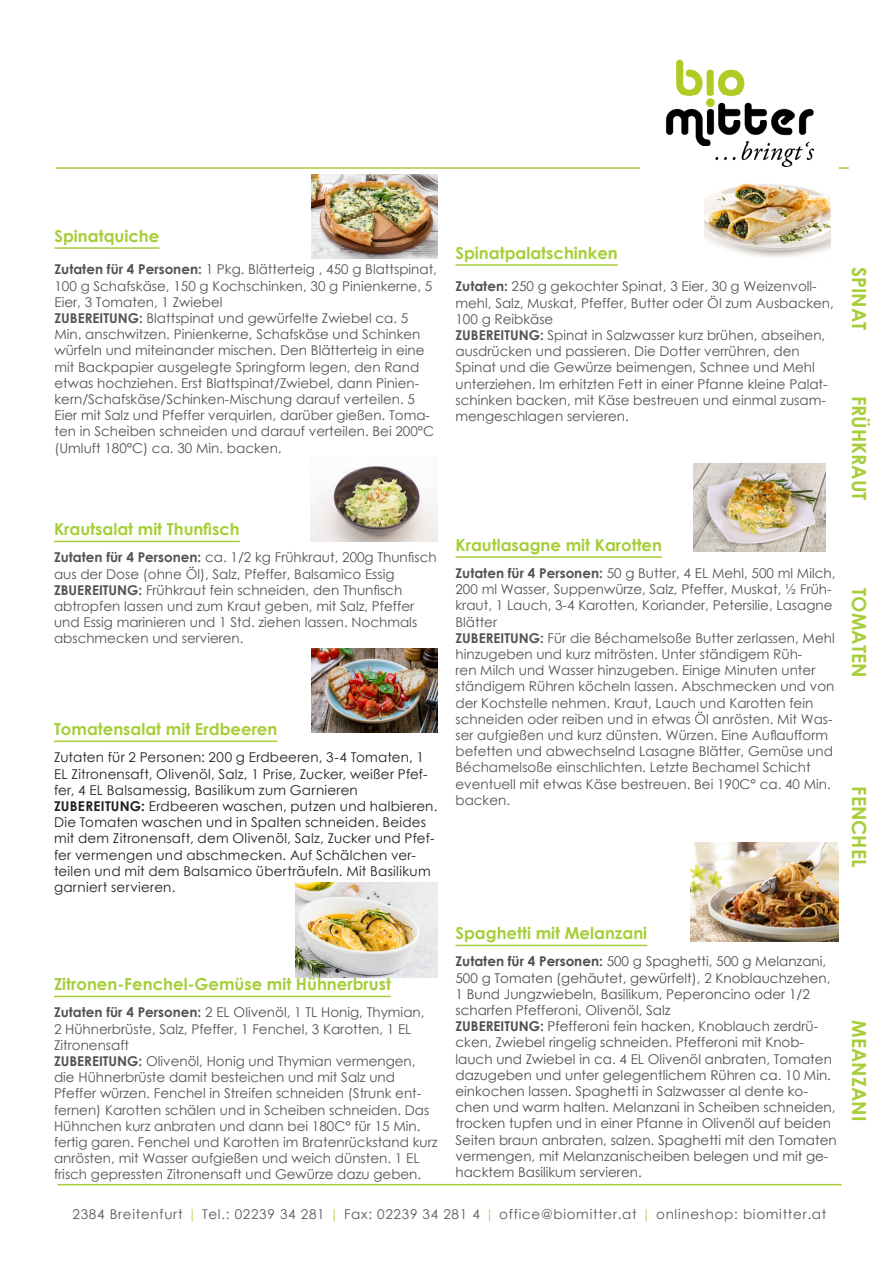
<style>
.page{position:relative;width:893px;height:1263px;background:#fff}
.page>*{position:absolute;margin:0;border:0;box-sizing:border-box;transform-origin:0 0}
.t1{font:700 19.5px "Century Gothic";color:#a6ce39}
.t2{font:700 16.5px "Century Gothic";color:#a6ce39}
.t3{font:13.5px/16.2px "Century Gothic";color:#535355}
.t4{font:13.5px/16.2px "Century Gothic";color:#4e4f50}
.t5{font:13.5px/16.2px "Century Gothic";letter-spacing:.015em;color:#231f20}
.t6{font:13.5px "Century Gothic";letter-spacing:.05em;color:#57585a}
.s1{font-weight:700}
.s2{color:#b6d65f}
</style>
<div class="page">
<hr style="left:56px;top:167px;width:792px;height:2px;background:#a6ce39">
<hr style="left:58px;top:1184px;width:783px;height:1px;background:#a6ce39">
<img style="left:641px;top:59px;width:198px;height:110px">
<img style="left:312px;top:174px;width:125px;height:84px">
<img style="left:691px;top:843px;width:148px;height:99px">
<img style="left:310px;top:466px;width:127px;height:75px">
<img style="left:693px;top:463px;width:133px;height:89px">
<img style="left:705px;top:183px;width:125px;height:75px">
<hr style="left:455px;top:556px;width:207px;height:2px;background:#a6ce39">
<hr style="left:54px;top:247px;width:105px;height:2px;background:#a6ce39">
<img style="left:296px;top:883px;width:141px;height:94px">
<hr style="left:54px;top:996px;width:337px;height:1px;background:#a6ce39">
<hr style="left:455px;top:264px;width:163px;height:2px;background:#a6ce39">
<hr style="left:455px;top:945px;width:192px;height:1px;background:#a6ce39">
<hr style="left:54px;top:541px;width:186px;height:1px;background:#a6ce39">
<hr style="left:54px;top:740px;width:223px;height:2px;background:#a6ce39">
<img style="left:312px;top:648px;width:125px;height:84px">
<p class="t2" style="left:54px;top:223px;width:106px">Spinatquiche</p>
<p class="t3" style="left:54px;top:261px;width:384px"><span class="s1">Zutaten für 4 Personen:</span> 1 Pkg. Blätterteig , 450 g Blattspinat,</p>
<p class="t3" style="left:54px;top:277px;width:379px">100 g Schafskäse, 150 g Kochschinken, 30 g Pinienkerne, 5<br>Eier, 3 Tomaten, 1 Zwiebel</p>
<p class="t3" style="left:54px;top:310px;width:381px"><span class="s1">ZUBEREITUNG:</span> Blattspinat und gewürfelte Zwiebel ca. 5<br>Min. anschwitzen. Pinienkerne, Schafskäse und Schinken würfeln und miteinander mischen. Den Blätterteig in eine mit Backpapier ausgelegte Springform legen, den Rand etwas hochziehen. Erst Blattspinat/Zwiebel, dann Pinien&shy;kern/Schafskäse/Schinken-Mischung darauf verteilen. 5<br>Eier mit Salz und Pfeffer verquirlen, darüber gießen. Toma&shy;ten in Scheiben schneiden und darauf verteilen. Bei 200°C (Umluft 180°C) ca. 30 Min. backen.</p>
<p class="t2" style="left:455px;top:240px;width:164px">Spinatpalatschinken</p>
<p class="t3" style="left:455px;top:278px;width:380px"><span class="s1">Zutaten:</span> 250 g gekochter Spinat, 3 Eier, 30 g Weizenvoll&shy;mehl, Salz, Muskat, Pfeffer, Butter oder Öl zum Ausbacken,<br>100 g Reibkäse</p>
<p class="t3" style="left:455px;top:327px;width:374px"><span class="s1">ZUBEREITUNG:</span> Spinat in Salzwasser kurz brühen, abseihen, ausdrücken und passieren. Die Dotter verrühren, den Spinat und die Gewürze beimengen, Schnee und Mehl unterziehen. Im erhitzten Fett in einer Pfanne kleine Palat&shy;schinken backen, mit Käse bestreuen und einmal zusam&shy;mengeschlagen servieren.</p>
<p class="t2" style="left:54px;top:517px;width:187px">Krautsalat mit Thunfisch</p>
<p class="t3" style="left:54px;top:549px;width:384px"><span class="s1">Zutaten für 4 Personen:</span> ca. 1/2 kg Frühkraut, 200g Thunfisch aus der Dose (ohne Öl), Salz, Pfeffer, Balsamico Essig</p>
<p class="t3" style="left:54px;top:582px;width:365px"><span class="s1">ZBUEREITUNG:</span> Frühkraut fein schneiden, den Thunfisch abtropfen lassen und zum Kraut geben, mit Salz, Pfeffer und Essig marinieren und 1 Std. ziehen lassen. Nochmals abschmecken und servieren.</p>
<p class="t2" style="left:54px;top:717px;width:225px">Tomatensalat mit Erdbeeren</p>
<p class="t5" style="left:54px;top:749px;width:375px">Zutaten für 2 Personen: 200 g Erdbeeren, 3-4 Tomaten, 1<br>EL Zitronensaft, Olivenöl, Salz, 1 Prise, Zucker, weißer Pfef&shy;fer, 4 EL Balsamessig, Basilikum zum Garnieren</p>
<p class="t5" style="left:54px;top:798px;width:385px"><span class="s1">ZUBEREITUNG:</span> Erdbeeren waschen, putzen und halbieren.<br>Die Tomaten waschen und in Spalten schneiden. Beides mit dem Zitronensaft, dem Olivenöl, Salz, Zucker und Pfef&shy;fer vermengen und abschmecken. Auf Schälchen ver&shy;teilen und mit dem Balsamico überträufeln. Mit Basilikum garniert servieren.</p>
<p class="t2" style="left:54px;top:972px;width:338px">Zitronen-Fenchel-Gemüse mit Hühnerbrust</p>
<p class="t3" style="left:54px;top:1004px;width:372px"><span class="s1">Zutaten für 4 Personen:</span> 2 EL Olivenöl, 1 TL Honig, Thymian,<br>2 Hühnerbrüste, Salz, Pfeffer, 1 Fenchel, 3 Karotten, 1 EL<br>Zitronensaft</p>
<p class="t3" style="left:54px;top:1053px;width:385px"><span class="s1">ZUBEREITUNG:</span> Olivenöl, Honig und Thymian vermengen, die Hühnerbrüste damit besteichen und mit Salz und Pfeffer würzen. Fenchel in Streifen schneiden (Strunk ent&shy;fernen) Karotten schälen und in Scheiben schneiden. Das Hühnchen kurz anbraten und dann bei 180C° für 15 Min. fertig garen. Fenchel und Karotten im Bratenrückstand kurz anrösten, mit Wasser aufgießen und weich dünsten. 1 EL frisch gepressten Zitronensaft und Gewürze dazu geben.</p>
<p class="t2" style="left:455px;top:532px;width:208px">Krautlasagne mit Karotten</p>
<p class="t3" style="left:455px;top:565px;width:381px"><span class="s1">Zutaten für 4 Personen:</span> 50 g Butter, 4 EL Mehl, 500 ml Milch, 200 ml Wasser, Suppenwürze, Salz, Pfeffer, Muskat, ½ Früh&shy;kraut, 1 Lauch, 3-4 Karotten, Koriander, Petersilie, Lasagne Blätter</p>
<p class="t3" style="left:455px;top:630px;width:381px"><span class="s1">ZUBEREITUNG:</span> Für die Béchamelsoße Butter zerlassen, Mehl hinzugeben und kurz mitrösten. Unter ständigem Rüh-<br>ren Milch und Wasser hinzugeben. Einige Minuten unter ständigem Rühren köcheln lassen. Abschmecken und von der Kochstelle nehmen. Kraut, Lauch und Karotten fein schneiden oder reiben und in etwas Öl anrösten. Mit Was&shy;ser aufgießen und kurz dünsten. Würzen. Eine Auflaufform befetten und abwechselnd Lasagne Blätter, Gemüse und Béchamelsoße einschlichten. Letzte Bechamel Schicht eventuell mit etwas Käse bestreuen. Bei 190C° ca. 40 Min. backen.</p>
<p class="t2" style="left:455px;top:921px;width:193px">Spaghetti mit Melanzani</p>
<p class="t4" style="left:455px;top:953px;width:376px"><span class="s1">Zutaten für 4 Personen:</span> 500 g Spaghetti, 500 g Melanzani, 500 g Tomaten (gehäutet, gewürfelt), 2 Knoblauchzehen, 1 Bund Jungzwiebeln, Basilikum, Peperoncino oder 1/2 scharfen Pfefferoni, Olivenöl, Salz</p>
<p class="t4" style="left:455px;top:1018px;width:383px"><span class="s1">ZUBEREITUNG:</span> Pfefferoni fein hacken, Knoblauch zerdrü&shy;cken, Zwiebel ringelig schneiden. Pfefferoni mit Knob&shy;lauch und Zwiebel in ca. 4 EL Olivenöl anbraten, Tomaten dazugeben und unter gelegentlichem Rühren ca. 10 Min. einkochen lassen. Spaghetti in Salzwasser al dente ko&shy;chen und warm halten. Melanzani in Scheiben schneiden, trocken tupfen und in einer Pfanne in Olivenöl auf beiden Seiten braun anbraten, salzen. Spaghetti mit den Tomaten vermengen, mit Melanzanischeiben belegen und mit ge&shy;hacktem Basilikum servieren.</p>
<p class="t6" style="left:73px;top:1205px;width:755px">2384 Breitenfurt <span class="s2">|</span> Tel.: 02239 34 281 <span class="s2">|</span> Fax: 02239 34 281 4 <span class="s2">|</span> office@biomitter.at <span class="s2">|</span> onlineshop: biomitter.at</p>
<p class="t1" style="left:874px;top:267px;width:65px;rotate:90deg">SPINAT</p>
<p class="t1" style="left:874px;top:396px;width:106px;rotate:90deg">FRÜHKRAUT</p>
<p class="t1" style="left:874px;top:588px;width:91px;rotate:90deg">TOMATEN</p>
<p class="t1" style="left:874px;top:786px;width:83px;rotate:90deg">FENCHEL</p>
<p class="t1" style="left:874px;top:1020px;width:102px;rotate:90deg">MEANZANI</p>
</div>
